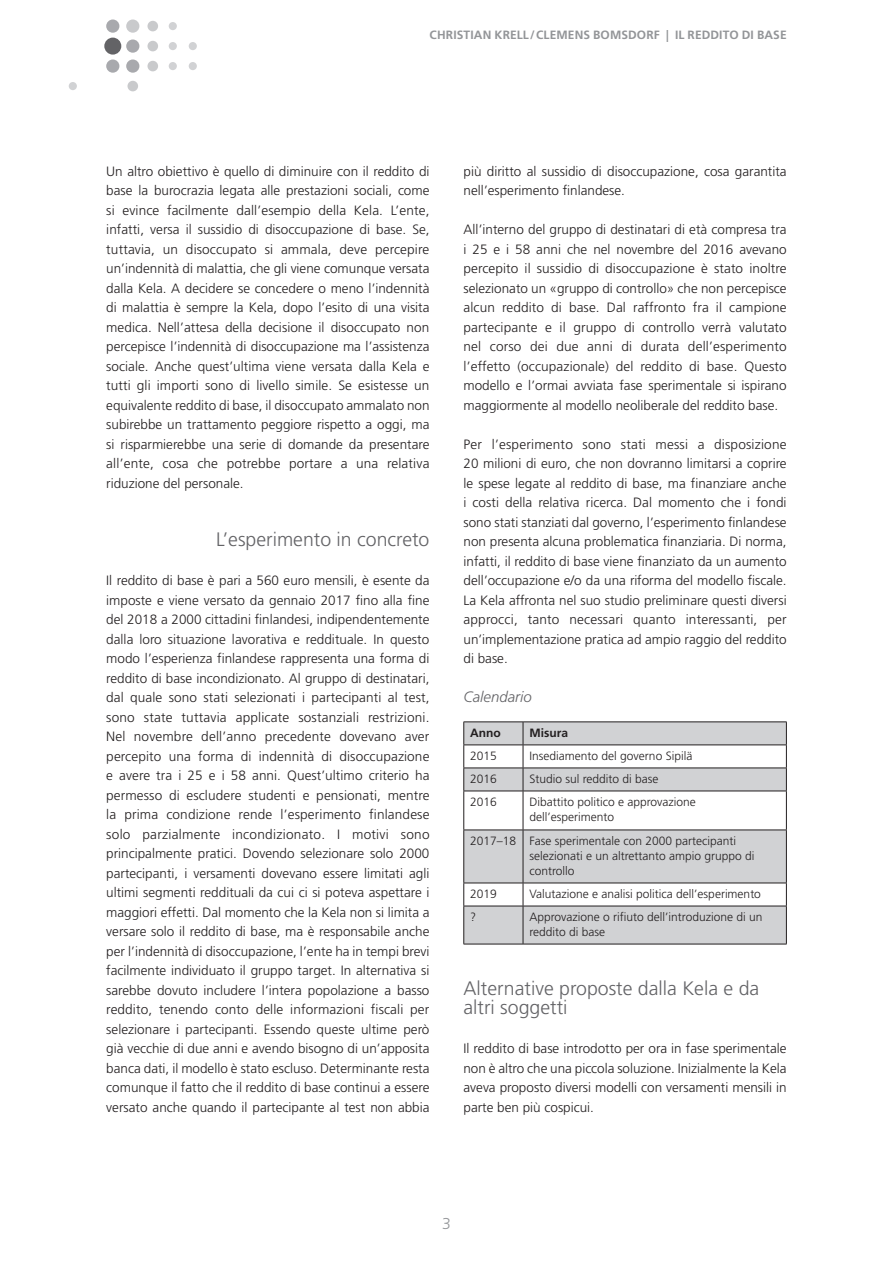
<style>
.page{position:relative;width:893px;height:1263px;background:#fff}
.page>*{position:absolute;margin:0;border:0;box-sizing:border-box;transform-origin:0 0}
._120_H1{font:300 19.5px/19.5px "Frutiger LT Pro";color:#636366}
.t1{font:300 15.75px "Frutiger LT Pro";color:#939598}
._125_H_zwischen{font:italic 300 15px "Frutiger LT Pro";color:#636366}
._200_Standard{font:300 13.5px/19.5px "Frutiger LT Pro";color:#231f20;text-align:justify}
._201_Standard_O{font:300 13.5px/19.5px "Frutiger LT Pro";color:#231f20;text-align:justify}
._303_T_F{font:300 12px/15px "Frutiger LT Pro";color:#231f20}
.t2{font:700 12px "Frutiger LT Pro";letter-spacing:.015em;color:#939598}
._302_T_K{font:700 12px "Frutiger LT Pro";color:#231f20}
</style>
<div class="page">
<div style="left:104px;top:38px;width:17px;height:17px;background:#636366;border-radius:50%"></div>
<div style="left:69px;top:82px;width:8px;height:8px;background:#d1d2d4;border-radius:50%"></div>
<div style="left:127px;top:81px;width:11px;height:10px;background:#c9cacc;border-radius:50%"></div>
<div style="left:169px;top:22px;width:8px;height:8px;background:#d1d2d4;border-radius:50%"></div>
<div style="left:147px;top:21px;width:11px;height:10px;background:#c9cacc;border-radius:50%"></div>
<div style="left:189px;top:42px;width:8px;height:8px;background:#d1d2d4;border-radius:50%"></div>
<div style="left:169px;top:42px;width:8px;height:8px;background:#d1d2d4;border-radius:50%"></div>
<div style="left:147px;top:41px;width:11px;height:10px;background:#c9cacc;border-radius:50%"></div>
<div style="left:189px;top:62px;width:8px;height:8px;background:#d1d2d4;border-radius:50%"></div>
<div style="left:169px;top:62px;width:8px;height:8px;background:#d1d2d4;border-radius:50%"></div>
<div style="left:147px;top:61px;width:11px;height:10px;background:#c9cacc;border-radius:50%"></div>
<div style="left:126px;top:20px;width:13px;height:13px;background:#c9cacc;border-radius:50%"></div>
<div style="left:106px;top:20px;width:13px;height:13px;background:#a8a9ad;border-radius:50%"></div>
<div style="left:126px;top:39px;width:13px;height:14px;background:#a8a9ad;border-radius:50%"></div>
<div style="left:126px;top:59px;width:13px;height:14px;background:#a8a9ad;border-radius:50%"></div>
<div style="left:106px;top:59px;width:13px;height:14px;background:#a8a9ad;border-radius:50%"></div>
<svg style="left:464px;top:722px;width:322px;height:222px;fill:#d1d2d4"></svg>
<hr style="left:463px;top:721px;width:60px;height:1px;background:#231f20">
<hr style="left:523px;top:721px;width:264px;height:1px;background:#231f20">
<hr style="left:463px;top:745px;width:60px;height:1px;background:#231f20">
<hr style="left:523px;top:745px;width:264px;height:1px;background:#231f20">
<hr style="left:463px;top:768px;width:60px;height:1px;background:#231f20">
<svg style="left:463px;top:722px;width:1px;height:69px"></svg>
<hr style="left:523px;top:768px;width:264px;height:1px;background:#231f20">
<svg style="left:523px;top:722px;width:1px;height:69px"></svg>
<svg style="left:786px;top:722px;width:1px;height:69px"></svg>
<hr style="left:463px;top:791px;width:60px;height:1px;background:#231f20">
<hr style="left:463px;top:791px;width:1px;height:39px;background:#231f20">
<hr style="left:523px;top:791px;width:264px;height:1px;background:#231f20">
<hr style="left:523px;top:791px;width:1px;height:39px;background:#231f20">
<hr style="left:786px;top:791px;width:1px;height:39px;background:#231f20">
<hr style="left:463px;top:830px;width:60px;height:1px;background:#231f20">
<hr style="left:463px;top:830px;width:1px;height:53px;background:#231f20">
<hr style="left:523px;top:830px;width:264px;height:1px;background:#231f20">
<hr style="left:523px;top:830px;width:1px;height:53px;background:#231f20">
<hr style="left:786px;top:830px;width:1px;height:53px;background:#231f20">
<hr style="left:463px;top:883px;width:60px;height:1px;background:#231f20">
<svg style="left:463px;top:883px;width:1px;height:23px"></svg>
<hr style="left:523px;top:883px;width:264px;height:1px;background:#231f20">
<svg style="left:523px;top:883px;width:1px;height:23px"></svg>
<svg style="left:786px;top:883px;width:1px;height:23px"></svg>
<hr style="left:463px;top:906px;width:60px;height:1px;background:#231f20">
<hr style="left:463px;top:906px;width:1px;height:38px;background:#231f20">
<hr style="left:523px;top:906px;width:264px;height:1px;background:#231f20">
<hr style="left:523px;top:906px;width:1px;height:38px;background:#231f20">
<hr style="left:786px;top:906px;width:1px;height:38px;background:#231f20">
<hr style="left:463px;top:944px;width:60px;height:1px;background:#231f20">
<hr style="left:523px;top:944px;width:264px;height:1px;background:#231f20">
<p class="t2" style="left:430px;top:28px;width:16px">CHRISTIAN</p>
<p class="t2" style="left:495px;top:28px;width:15px">KRELL</p>
<p class="t2" style="left:530px;top:28px;width:22px">/CLEMENS</p>
<p class="t2" style="left:593px;top:28px;width:17px">BOMSDORF</p>
<p class="t2" style="left:666px;top:28px;width:30px">| IL REDDITO</p>
<p class="t2" style="left:742px;top:28px;width:24px">DI BASE</p>
<p class="_200_Standard" style="left:106px;top:161px;width:325px">Un altro obiettivo è quello di diminuire con il reddito di base la burocrazia legata alle prestazioni sociali, come si evince facilmente dall’esempio della Kela. L’ente, infatti, versa il sussidio di disoccupazione di base. Se, tuttavia, un disoccupato si ammala, deve percepire un’indennità di malattia, che gli viene comunque versata dalla Kela. A decidere se concedere o meno l’indennità di malattia è sempre la Kela, dopo l’esito di una visita medica. Nell’attesa della decisione il disoccupato non percepisce l’indennità di disoccupazione ma l’assistenza sociale. Anche quest’ultima viene versata dalla Kela e tutti gli importi sono di livello simile. Se esistesse un equivalente reddito di base, il disoccupato ammalato non subirebbe un trattamento peggiore rispetto a oggi, ma si risparmierebbe una serie di domande da presentare all’ente, cosa che potrebbe portare a una relativa riduzione del personale.</p>
<p class="_120_H1" style="left:216px;top:530px;width:215px">L’esperimento in concreto</p>
<p class="_201_Standard_O" style="left:106px;top:571px;width:325px">Il reddito di base è pari a 560 euro mensili, è esente da imposte e viene versato da gennaio 2017 fino alla fine del 2018 a 2000 cittadini finlandesi, indipendentemente dalla loro situazione lavorativa e reddituale. In questo modo l’esperienza finlandese rappresenta una forma di reddito di base incondizionato. Al gruppo di destinatari, dal quale sono stati selezionati i partecipanti al test, sono state tuttavia applicate sostanziali restrizioni.<br>Nel novembre dell’anno precedente dovevano aver percepito una forma di indennità di disoccupazione e avere tra i 25 e i 58 anni. Quest’ultimo criterio ha permesso di escludere studenti e pensionati, mentre la prima condizione rende l’esperimento finlandese solo parzialmente incondizionato. I motivi sono principalmente pratici. Dovendo selezionare solo 2000 partecipanti, i versamenti dovevano essere limitati agli ultimi segmenti reddituali da cui ci si poteva aspettare i maggiori effetti. Dal momento che la Kela non si limita a versare solo il reddito di base, ma è responsabile anche per l’indennità di disoccupazione, l’ente ha in tempi brevi facilmente individuato il gruppo target. In alternativa si sarebbe dovuto includere l’intera popolazione a basso reddito, tenendo conto delle informazioni fiscali per selezionare i partecipanti. Essendo queste ultime però già vecchie di due anni e avendo bisogno di un’apposita banca dati, il modello è stato escluso. Determinante resta comunque il fatto che il reddito di base continui a essere versato anche quando il partecipante al test non abbia</p>
<p class="_201_Standard_O" style="left:463px;top:161px;width:325px">più diritto al sussidio di disoccupazione, cosa garantita nell’esperimento finlandese.</p>
<p class="_200_Standard" style="left:463px;top:220px;width:325px">All’interno del gruppo di destinatari di età compresa tra i 25 e i 58 anni che nel novembre del 2016 avevano percepito il sussidio di disoccupazione è stato inoltre selezionato un «gruppo di controllo» che non percepisce alcun reddito di base. Dal raffronto fra il campione partecipante e il gruppo di controllo verrà valutato nel corso dei due anni di durata dell’esperimento l’effetto (occupazionale) del reddito di base. Questo modello e l’ormai avviata fase sperimentale si ispirano maggiormente al modello neoliberale del reddito base.</p>
<p class="_200_Standard" style="left:463px;top:434px;width:325px">Per l’esperimento sono stati messi a disposizione 20 milioni di euro, che non dovranno limitarsi a coprire le spese legate al reddito di base, ma finanziare anche i costi della relativa ricerca. Dal momento che i fondi sono stati stanziati dal governo, l’esperimento finlandese non presenta alcuna problematica finanziaria. Di norma, infatti, il reddito di base viene finanziato da un aumento dell’occupazione e/o da una riforma del modello fiscale.<br>La Kela affronta nel suo studio preliminare questi diversi approcci, tanto necessari quanto interessanti, per un’implementazione pratica ad ampio raggio del reddito di base.</p>
<p class="_125_H_zwischen" style="left:463px;top:688px;width:70px">Calendario</p>
<p class="_302_T_K" style="left:470px;top:726px;width:32px">ANNO</p>
<p class="_302_T_K" style="left:529px;top:726px;width:40px">MISURA</p>
<p class="_303_T_F" style="left:470px;top:749px;width:28px">2015</p>
<p class="_303_T_F" style="left:529px;top:749px;width:164px">Insediamento del governo Sipilä</p>
<p class="_303_T_F" style="left:470px;top:772px;width:28px">2016</p>
<p class="_303_T_F" style="left:529px;top:772px;width:131px">Studio sul reddito di base</p>
<p class="_303_T_F" style="left:470px;top:795px;width:28px">2016</p>
<p class="_303_T_F" style="left:529px;top:795px;width:168px">Dibattito politico e approvazione dell’esperimento</p>
<p class="_303_T_F" style="left:470px;top:834px;width:48px">2017–18</p>
<p class="_303_T_F" style="left:529px;top:834px;width:227px">Fase sperimentale con 2000 partecipanti selezionati e un altrettanto ampio gruppo di controllo</p>
<p class="_303_T_F" style="left:470px;top:887px;width:28px">2019</p>
<p class="_303_T_F" style="left:529px;top:887px;width:233px">Valutazione e analisi politica dell’esperimento</p>
<p class="_303_T_F" style="left:470px;top:910px;width:7px">?</p>
<p class="_303_T_F" style="left:529px;top:910px;width:234px">Approvazione o rifiuto dell’introduzione di un reddito di base</p>
<p class="_120_H1" style="left:463px;top:978px;width:297px">Alternative proposte dalla Kela e da altri soggetti</p>
<p class="_201_Standard_O" style="left:463px;top:1039px;width:325px">Il reddito di base introdotto per ora in fase sperimentale non è altro che una piccola soluzione. Inizialmente la Kela aveva proposto diversi modelli con versamenti mensili in parte ben più cospicui.</p>
<p class="t1" style="left:442px;top:1214px;width:10px">3</p>
</div>
